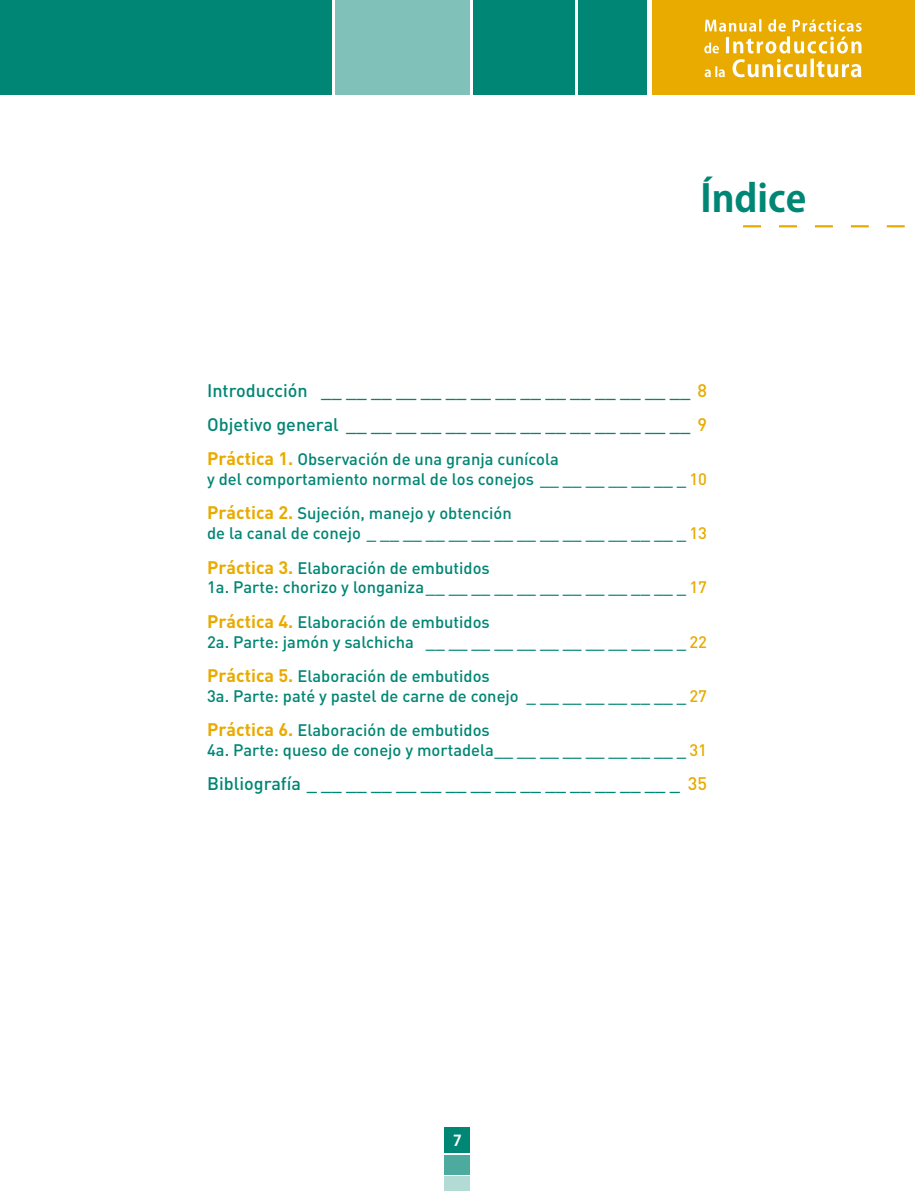
<style>
.page{position:relative;width:915px;height:1191px;background:#fff}
.page>*{position:absolute;margin:0;border:0;box-sizing:border-box;transform-origin:0 0}
.t1{font:700 37.5px "Koz Go Pro";color:#008674}
.t2{font:500 18px/34.3px "DIN Pro";color:#008674;text-align:right}
.t3{font:500 18px "DIN Pro";color:#e9ab00}
.t4{font:500 16.5px/19.8px "DIN Pro";color:#008674}
.t5{font:500 16.5px "DIN Pro";color:#e9ab00}
.t6{font:700 15px "Koz Go Pro";color:#fff}
.s1{color:#e9ab00}
.s2{font-weight:700;font-size:18px;color:#e9ab00}
</style>
<div class="page">
<div style="left:0;top:0;width:332px;height:95px;background:#008674"></div>
<div style="left:473px;top:0;width:101px;height:95px;background:#008674"></div>
<div style="left:335px;top:0;width:134px;height:95px;background:#80c2b9"></div>
<div style="left:651px;top:0;width:263px;height:95px;background:#e9ab00"></div>
<div style="left:578px;top:0;width:69px;height:95px;background:#008674"></div>
<div style="left:444px;top:1127px;width:26px;height:26px;background:#008674"></div>
<div style="left:444px;top:1154px;width:26px;height:20px;background:#4daa9e"></div>
<div style="left:444px;top:1176px;width:26px;height:15px;background:#b3dbd5"></div>
<svg style="left:704px;top:59px;width:157px;height:18px"></svg>
<svg style="left:704px;top:19px;width:157px;height:34px"></svg>
<svg style="left:743px;top:225px;width:162px;height:2px"></svg>
<h1 class="t1" style="left:700px;top:174px;width:107px">Índice</h1>
<p class="t2" style="left:207px;top:372px;width:102px">Introducción</p>
<p class="t2" style="left:207px;top:372px;width:501px">__ __ __ __ __ __ __ __ __ __ __ __ __ __ __ <span class="s1">8<br></span>Objetivo general __ __ __ __ __ __ __ __ __ __ __ __ __ __ <span class="s1">9</span></p>
<p class="t4" style="left:207px;top:449px;width:462px"><span class="s2">Práctica 1.</span> Observación de una granja cunícola<br>y del comportamiento normal de los conejos __ __ __ __ __ __</p>
<p class="t5" style="left:689px;top:468px;width:19px">10</p>
<p class="t4" style="left:207px;top:503px;width:306px"><span class="s2">Práctica 2.</span> Sujeción, manejo y obtención de la canal de conejo_____________________________</p>
<p class="t5" style="left:689px;top:522px;width:19px">13</p>
<p class="t4" style="left:207px;top:557px;width:284px"><span class="s2">Práctica 3.</span> Elaboración de embutidos<br>1a. Parte: chorizo y longaniza_______________________</p>
<p class="t5" style="left:689px;top:576px;width:19px">17</p>
<p class="t4" style="left:207px;top:611px;width:284px"><span class="s2">Práctica 4.</span> Elaboración de embutidos<br>2a. Parte: jamón y salchicha</p>
<p class="t4" style="left:435px;top:631px;width:234px">__ __ __ __ __ __ __ __ __ __ __</p>
<p class="t5" style="left:689px;top:630px;width:19px">22</p>
<p class="t4" style="left:207px;top:665px;width:321px"><span class="s2">Práctica 5.</span> Elaboración de embutidos<br>3a. Parte: paté y pastel de carne de conejo_______________</p>
<p class="t5" style="left:689px;top:684px;width:19px">27</p>
<p class="t4" style="left:207px;top:719px;width:296px"><span class="s2">Práctica 6.</span> Elaboración de embutidos<br>4a. Parte: queso de conejo y mortadela_________________</p>
<p class="t5" style="left:689px;top:739px;width:19px">31</p>
<p class="t2" style="left:207px;top:766px;width:104px">Bibliografía_______________________________</p>
<p class="t3" style="left:687px;top:771px;width:21px">35</p>
<p class="t6" style="left:453px;top:1130px;width:10px">7</p>
</div>
